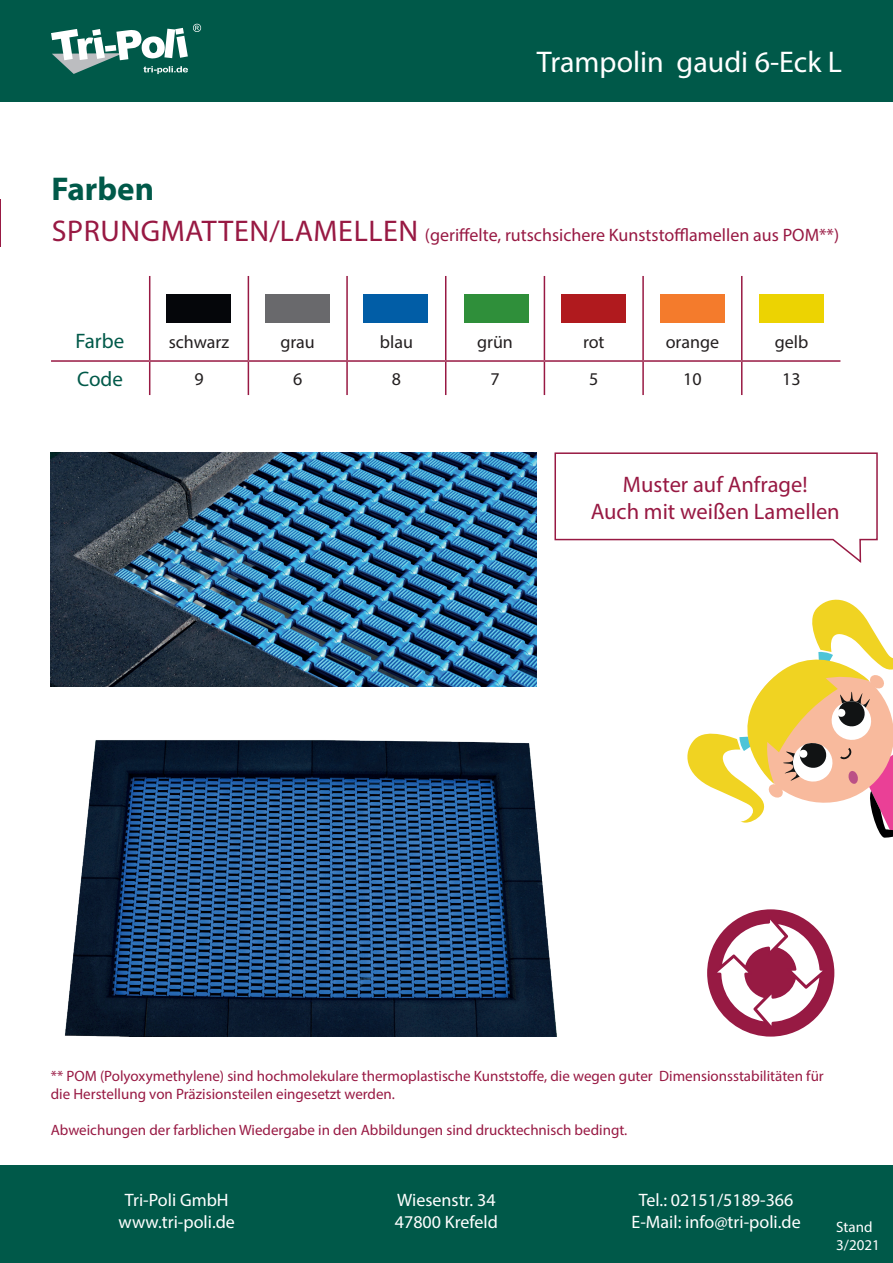
<style>
.page{position:relative;width:893px;height:1263px;background:#fff}
.page>*{position:absolute;margin:0;border:0;box-sizing:border-box;transform-origin:0 0}
.t1{font:700 33px "Myriad Pro";color:#005949}
.t2{font:30px "Myriad Pro";color:#fff}
.t3{font:22.5px/27px "Myriad Pro";color:#981943;text-align:center}
.t4{font:21px "Myriad Pro";color:#005949}
.t5{font:18px/21.6px "Myriad Pro";color:#fff;text-align:center}
.t6{font:18px "Myriad Pro";color:#981943}
.t7{font:18px "Myriad Pro";color:#231f20}
.t8{font:15px/18px "Myriad Pro";color:#981943}
.t9{font:15px/18px "Myriad Pro";color:#fff}
.s1{font-size:30px}
</style>
<div class="page">
<div style="left:0;top:0;width:893px;height:102px;background:#005949"></div>
<div style="left:0;top:1165px;width:893px;height:98px;background:#005949"></div>
<svg style="left:51px;top:24px;width:150px;height:50px"></svg>
<hr style="left:0;top:199px;width:1px;height:47px;background:#981943">
<svg style="left:150px;top:276px;width:610px;height:119px"></svg>
<hr style="left:149px;top:276px;width:1px;height:84px;background:#981943">
<hr style="left:248px;top:276px;width:1px;height:84px;background:#981943">
<hr style="left:346px;top:276px;width:2px;height:84px;background:#981943">
<hr style="left:445px;top:276px;width:1px;height:84px;background:#981943">
<hr style="left:544px;top:276px;width:1px;height:84px;background:#981943">
<hr style="left:642px;top:276px;width:2px;height:84px;background:#981943">
<hr style="left:741px;top:276px;width:1px;height:84px;background:#981943">
<hr style="left:51px;top:360px;width:99px;height:2px;background:#981943">
<hr style="left:150px;top:360px;width:98px;height:2px;background:#981943">
<hr style="left:149px;top:362px;width:1px;height:33px;background:#981943">
<hr style="left:248px;top:360px;width:99px;height:2px;background:#981943">
<hr style="left:248px;top:362px;width:1px;height:33px;background:#981943">
<hr style="left:347px;top:360px;width:99px;height:2px;background:#981943">
<hr style="left:346px;top:362px;width:2px;height:33px;background:#981943">
<hr style="left:446px;top:360px;width:98px;height:2px;background:#981943">
<hr style="left:445px;top:362px;width:1px;height:33px;background:#981943">
<hr style="left:544px;top:360px;width:99px;height:2px;background:#981943">
<hr style="left:544px;top:362px;width:1px;height:33px;background:#981943">
<hr style="left:643px;top:360px;width:99px;height:2px;background:#981943">
<hr style="left:642px;top:362px;width:2px;height:33px;background:#981943">
<hr style="left:742px;top:360px;width:98px;height:2px;background:#981943">
<hr style="left:741px;top:362px;width:1px;height:33px;background:#981943">
<div style="left:167px;top:294px;width:64px;height:28px;background:#05060a"></div>
<div style="left:266px;top:294px;width:64px;height:28px;background:#69696c"></div>
<div style="left:363px;top:294px;width:65px;height:28px;background:#015da6"></div>
<div style="left:464px;top:294px;width:64px;height:28px;background:#2f8f3a"></div>
<div style="left:562px;top:294px;width:64px;height:28px;background:#b01a1e"></div>
<div style="left:661px;top:294px;width:64px;height:29px;background:#f47b2c"></div>
<div style="left:760px;top:294px;width:64px;height:29px;background:#ecd302"></div>
<img style="left:51px;top:452px;width:486px;height:234px">
<img style="left:65px;top:740px;width:492px;height:296px">
<svg style="left:687px;top:599px;width:206px;height:239px"></svg>
<svg style="left:554px;top:452px;width:324px;height:111px"></svg>
<svg style="left:707px;top:909px;width:127px;height:127px"></svg>
<h2 class="t2" style="left:537px;top:43px;width:307px">Trampolin gaudi 6-Eck L</h2>
<h1 class="t1" style="left:51px;top:168px;width:104px">Farben</h1>
<p class="t6" style="left:52px;top:224px;width:789px"><span class="s1">SPRUNGMATTEN/LAMELLEN</span> (geriffelte, rutschsichere Kunststofflamellen aus POM**)</p>
<h3 class="t4" style="left:76px;top:328px;width:50px">Farbe</h3>
<p class="t7" style="left:169px;top:331px;width:62px">schwarz</p>
<p class="t7" style="left:281px;top:331px;width:36px">grau</p>
<p class="t7" style="left:380px;top:331px;width:35px">blau</p>
<p class="t7" style="left:477px;top:331px;width:37px">grün</p>
<p class="t7" style="left:583px;top:331px;width:23px">rot</p>
<p class="t7" style="left:666px;top:331px;width:55px">orange</p>
<p class="t7" style="left:775px;top:331px;width:35px">gelb</p>
<h3 class="t4" style="left:77px;top:366px;width:47px">Code</h3>
<p class="t7" style="left:194px;top:368px;width:11px">9</p>
<p class="t7" style="left:293px;top:368px;width:11px">6</p>
<p class="t7" style="left:392px;top:368px;width:11px">8</p>
<p class="t7" style="left:490px;top:368px;width:11px">7</p>
<p class="t7" style="left:589px;top:368px;width:11px">5</p>
<p class="t7" style="left:683px;top:368px;width:20px">10</p>
<p class="t7" style="left:782px;top:368px;width:20px">13</p>
<h3 class="t3" style="left:591px;top:470px;width:251px">Muster auf Anfrage!<br>Auch mit weißen Lamellen</h3>
<p class="t8" style="left:51px;top:1066px;width:774px">** POM (Polyoxymethylene) sind hochmolekulare thermoplastische Kunststoffe, die wegen guter Dimensionsstabilitäten für die Herstellung von Präzisionsteilen eingesetzt werden.</p>
<p class="t8" style="left:51px;top:1120px;width:578px">Abweichungen der farblichen Wiedergabe in den Abbildungen sind drucktechnisch bedingt.</p>
<p class="t5" style="left:119px;top:1189px;width:118px">Tri-Poli GmbH www.tri-poli.de</p>
<p class="t5" style="left:395px;top:1189px;width:105px;text-align:left">Wiesenstr. 34<br>47800 Krefeld</p>
<p class="t5" style="left:632px;top:1189px;width:171px">Tel.: 02151/5189-366<br>E-Mail: info@tri-poli.de</p>
<p class="t9" style="left:836px;top:1217px;width:45px">Stand<br>3/2021</p>
</div>
